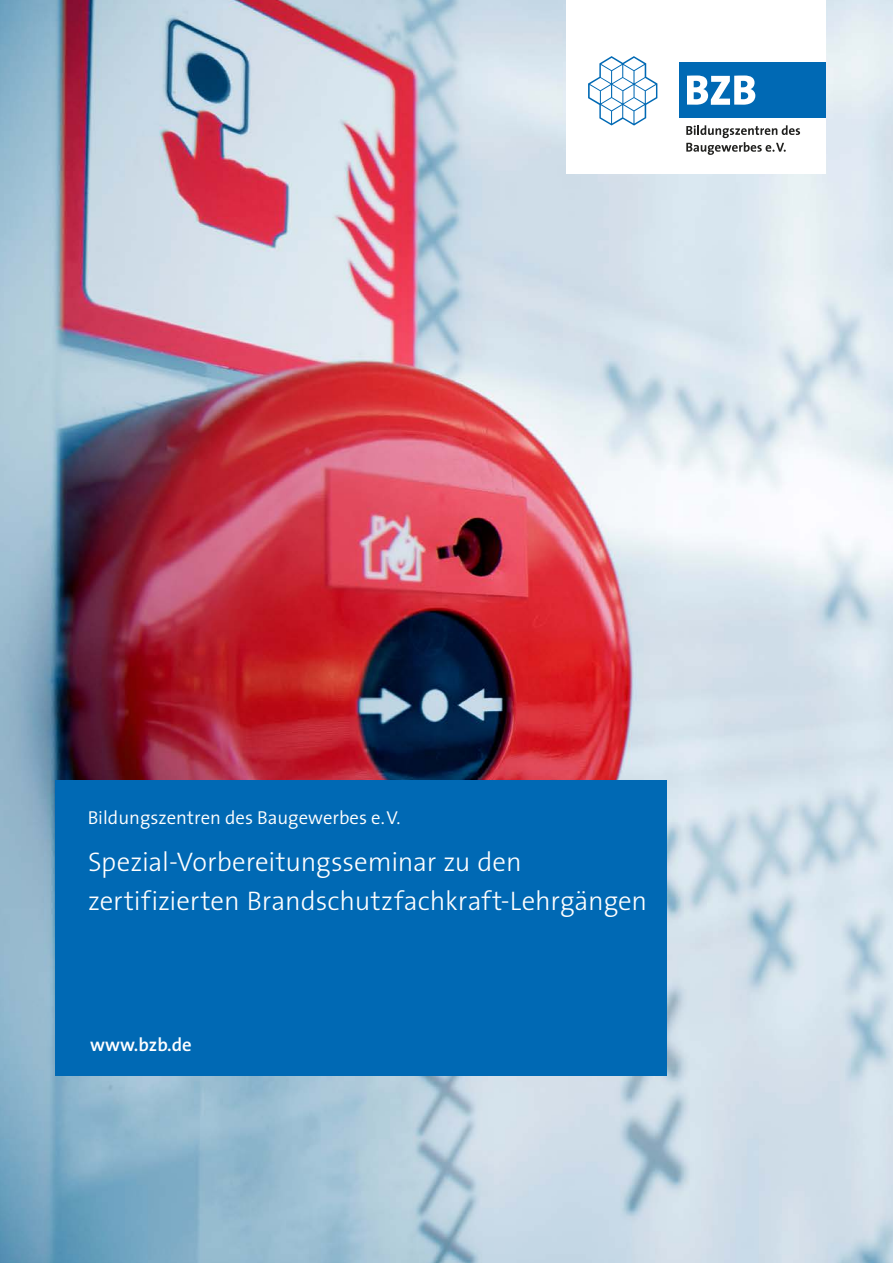
<style>
.page{position:relative;width:893px;height:1263px;background:#fff}
.page>*{position:absolute;margin:0;border:0;box-sizing:border-box;transform-origin:0 0}
.Headline{font:300 27px/39px "The Sans B W3";letter-spacing:-.005em;color:#fff}
.t1{font:300 18.75px "The Sans";color:#fff}
.t2{font:600 18.75px "The Sans B W6";color:#fff}
</style>
<div class="page">
<img style="left:0;top:0;width:893px;height:1263px">
<div style="left:55px;top:780px;width:612px;height:295px;background:#0069b4"></div>
<div style="left:566px;top:0;width:259px;height:174px;background:#fff"></div>
<div style="left:679px;top:62px;width:146px;height:56px;background:#0069b4"></div>
<svg style="left:687px;top:76px;width:68px;height:29px"></svg>
<svg style="left:588px;top:56px;width:69px;height:70px"></svg>
<svg style="left:686px;top:125px;width:114px;height:30px"></svg>
<p class="t1" style="left:88px;top:802px;width:314px">Bildungszentren des Baugewerbes e.V.</p>
<p class="Headline" style="left:88px;top:843px;width:561px">Spezial-Vorbereitungsseminar zu den zertifizierten Brandschutzfachkraft-Lehrgängen</p>
<p class="t2" style="left:90px;top:1032px;width:103px">www.bzb.de</p>
</div>
